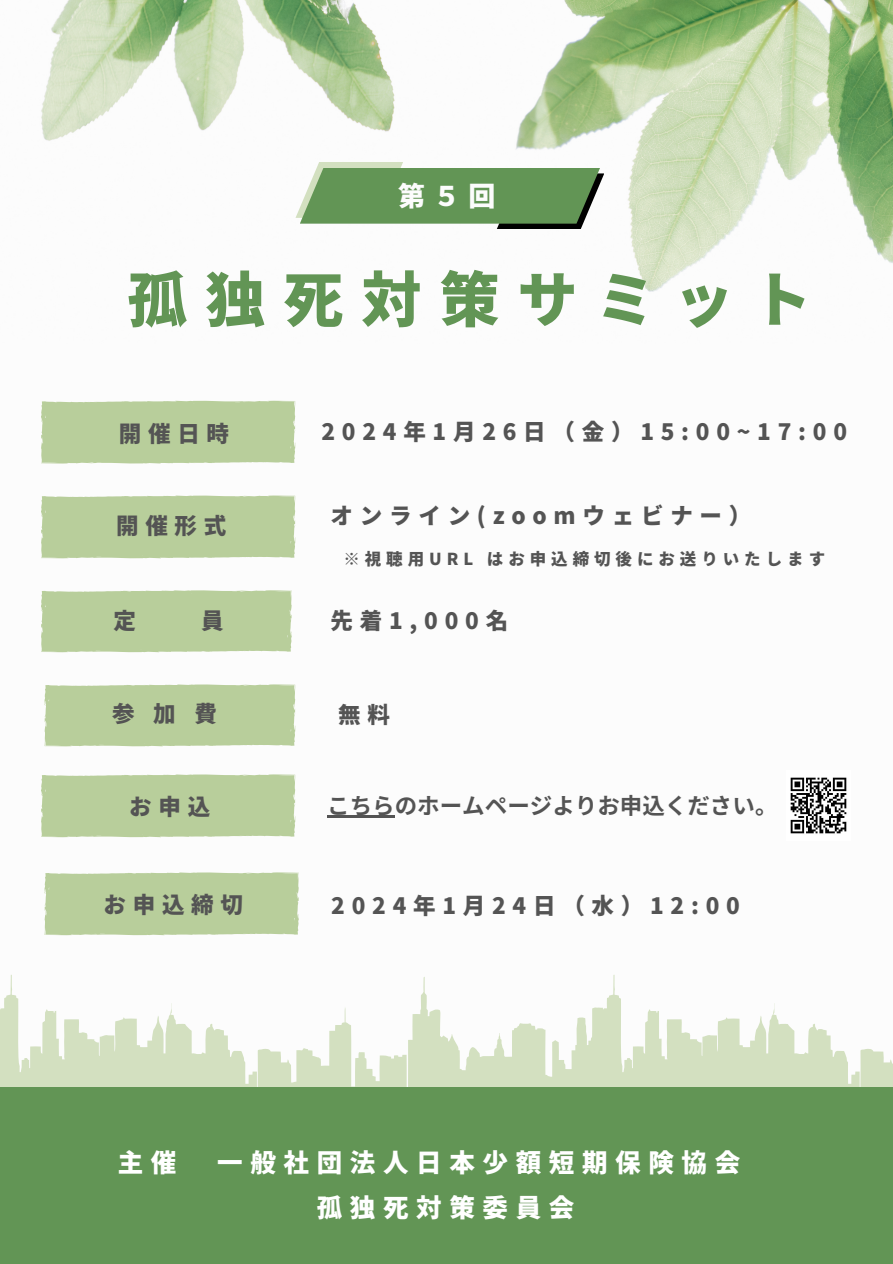
<style>
.page{position:relative;width:893px;height:1264px;background:#fff}
.page>*{position:absolute;margin:0;border:0;box-sizing:border-box;transform-origin:0 0}
.t1{font:900 60px "Noto Sans JP";letter-spacing:.3em;color:#629555}
.t2{font:900 27px "Noto Sans JP";color:#fcfcfc}
.t3{font:900 25.5px "Noto Sans JP";letter-spacing:.3em;color:#fff}
.t4{font:900 22.5px "Noto Sans JP";letter-spacing:.3em;color:#545454}
.t5{font:700 22.5px "Noto Sans JP";color:#545454}
.t6{font:900 16.5px "Noto Sans JP";letter-spacing:.3em;color:#545454}
</style>
<div class="page">
<img style="left:41px;top:0;width:851px;height:292px">
<svg style="left:0;top:974px;width:437px;height:113px"></svg>
<svg style="left:437px;top:975px;width:455px;height:112px"></svg>
<div style="left:0;top:1087px;width:892px;height:176px;background:#629555"></div>
<svg style="left:295px;top:162px;width:309px;height:67px"></svg>
<div style="left:41px;top:400px;width:254px;height:63px;background:#b8ce9b"></div>
<div style="left:41px;top:495px;width:254px;height:63px;background:#b8ce9b"></div>
<div style="left:41px;top:590px;width:251px;height:62px;background:#b8ce9b"></div>
<div style="left:44px;top:684px;width:251px;height:62px;background:#b8ce9b"></div>
<div style="left:41px;top:774px;width:254px;height:63px;background:#b8ce9b"></div>
<img style="left:790px;top:777px;width:57px;height:57px">
<hr style="left:327px;top:814px;width:68px;height:3px;background:#545454">
<div style="left:44px;top:872px;width:254px;height:63px;background:#b8ce9b"></div>
<p class="t2" style="left:398px;top:175px;width:99px">第５回</p>
<p class="t1" style="left:127px;top:252px;width:685px">孤独死対策サミット</p>
<p class="t4" style="left:119px;top:416px;width:112px">開催日時</p>
<p class="t4" style="left:321px;top:414px;width:527px">2024年1月 26日（金）15:00~17:00</p>
<p class="t4" style="left:116px;top:507px;width:112px">開催形式</p>
<p class="t4" style="left:330px;top:498px;width:422px">オンライン(zoomウェビナー）</p>
<p class="t6" style="left:343px;top:546px;width:483px">※視聴用URL はお申込締切後にお送りいたします</p>
<p class="t4" style="left:113px;top:603px;width:24px">定</p>
<p class="t4" style="left:201px;top:603px;width:24px">員</p>
<p class="t4" style="left:330px;top:603px;width:179px">先着1,000名</p>
<p class="t4" style="left:112px;top:695px;width:106px">参加費</p>
<p class="t4" style="left:338px;top:697px;width:53px">無料</p>
<p class="t4" style="left:129px;top:788px;width:82px">お申込</p>
<p class="t5" style="left:327px;top:787px;width:451px">こちらのホームページよりお申込ください。</p>
<p class="t4" style="left:103px;top:886px;width:141px">お申込締切</p>
<p class="t4" style="left:331px;top:887px;width:410px">2024年1月 24日（水）12:00</p>
<p class="t3" style="left:118px;top:1142px;width:60px">主催</p>
<p class="t3" style="left:217px;top:1142px;width:524px">一般社団法人日本少額短期保険協会</p>
<p class="t3" style="left:317px;top:1187px;width:259px">孤独死対策委員会</p>
</div>
